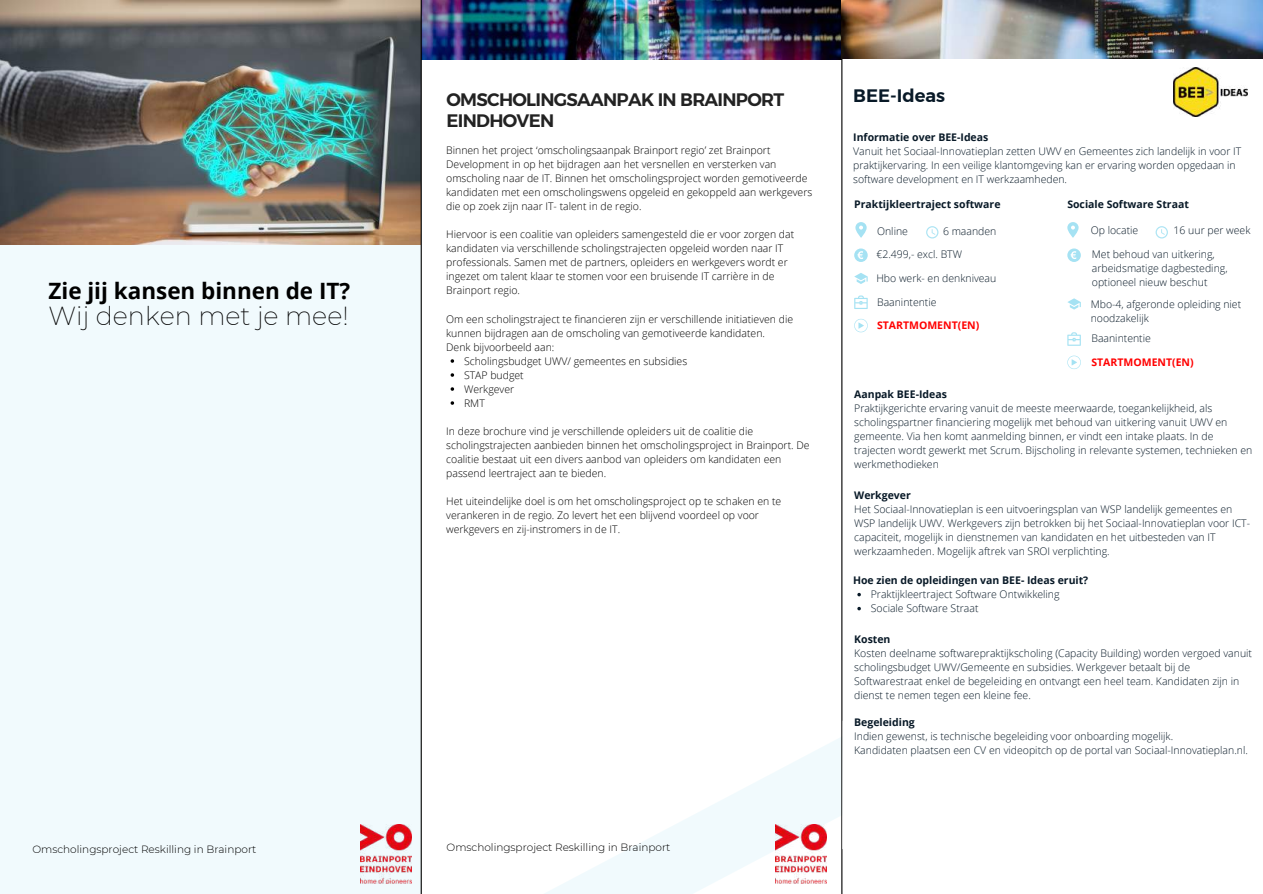
<style>
.page{position:relative;width:1263px;height:894px;background:#fff}
.page>*{position:absolute;margin:0;border:0;box-sizing:border-box;transform-origin:0 0}
.t1{font:200 25.5px "Montserrat";color:#000}
.t2{font:700 22.5px "Open Sans";color:#000}
.t3{font:700 18px/21.3px "Kief Montaser Semi";letter-spacing:-.04em;color:#222}
.t4{font:700 18px "Kief Montaser Semi";color:#081927}
.t5{font:300 10.5px/14px "Open Sans";color:#081927}
.t6{font:300 10.5px/14px "Open Sans";color:#000}
.t7{font:700 10.5px "Open Sans";color:#081927}
.t8{font:300 10.5px "Montserrat";color:#000}
.t9{font:700 10.5px "Open Sans";color:#f00}
</style>
<div class="page">
<div style="left:0;top:228px;width:421px;height:665px;background:#f1fafd"></div>
<img style="left:0;top:0;width:421px;height:244px">
<img style="left:1173px;top:67px;width:74px;height:50px">
<svg style="left:546px;top:766px;width:297px;height:127px"></svg>
<img style="left:422px;top:0;width:841px;height:59px">
<hr style="left:841px;top:0;width:1px;height:893px;background:#000">
<hr style="left:421px;top:0;width:1px;height:893px;background:#000">
<svg style="left:855px;top:222px;width:12px;height:16px"></svg>
<svg style="left:926px;top:226px;width:12px;height:12px"></svg>
<div style="left:854px;top:248px;width:14px;height:14px;background:#a5e2f3;border-radius:50%"></div>
<svg style="left:857px;top:251px;width:6px;height:8px"></svg>
<svg style="left:854px;top:295px;width:14px;height:14px"></svg>
<svg style="left:1067px;top:222px;width:12px;height:16px"></svg>
<svg style="left:1155px;top:226px;width:13px;height:12px"></svg>
<div style="left:1067px;top:248px;width:14px;height:14px;background:#a5e2f3;border-radius:50%"></div>
<svg style="left:1070px;top:251px;width:6px;height:8px"></svg>
<svg style="left:1067px;top:332px;width:14px;height:14px"></svg>
<svg style="left:854px;top:273px;width:14px;height:11px"></svg>
<svg style="left:1067px;top:298px;width:14px;height:11px"></svg>
<svg style="left:854px;top:319px;width:14px;height:13px"></svg>
<svg style="left:1067px;top:355px;width:14px;height:14px"></svg>
<svg style="left:787px;top:688px;width:56px;height:161px"></svg>
<svg style="left:857px;top:592px;width:4px;height:4px"></svg>
<svg style="left:857px;top:606px;width:4px;height:4px"></svg>
<img style="left:776px;top:824px;width:50px;height:59px">
<img style="left:361px;top:824px;width:51px;height:59px">
<h2 class="t2" style="left:48px;top:275px;width:303px">Zie jij kansen binnen de IT?</h2>
<h1 class="t1" style="left:48px;top:300px;width:302px">Wij denken met je mee!</h1>
<p class="t8" style="left:32px;top:842px;width:225px">Omscholingsproject Reskilling in Brainport</p>
<h3 class="t3" style="left:447px;top:89px;width:339px">OMSCHOLINGSAANPAK IN BRAINPORT<br>EINDHOVEN</h3>
<p class="t6" style="left:446px;top:143px;width:368px">Binnen het project ‘omscholingsaanpak Brainport regio’ zet Brainport Development in op het bijdragen aan het versnellen en versterken van omscholing naar de IT. Binnen het omscholingsproject worden gemotiveerde kandidaten met een omscholingswens opgeleid en gekoppeld aan werkgevers die op zoek zijn naar IT- talent in de regio.</p>
<p class="t6" style="left:446px;top:227px;width:349px">Hiervoor is een coalitie van opleiders samengesteld die er voor zorgen dat kandidaten via verschillende scholingstrajecten opgeleid worden naar IT professionals. Samen met de partners, opleiders en werkgevers wordt er ingezet om talent klaar te stomen voor een bruisende IT carrière in de Brainport regio.</p>
<p class="t6" style="left:446px;top:311px;width:348px">Om een scholingstraject te financieren zijn er verschillende initiatieven die kunnen bijdragen aan de omscholing van gemotiveerde kandidaten.<br>Denk bijvoorbeeld aan:</p>
<p class="t6" style="left:464px;top:353px;width:225px">Scholingsbudget UWV/ gemeentes en subsidies<br>STAP budget<br>Werkgever<br>RMT</p>
<p class="t6" style="left:446px;top:423px;width:365px">In deze brochure vind je verschillende opleiders uit de coalitie die scholingstrajecten aanbieden binnen het omscholingsproject in Brainport. De coalitie bestaat uit een divers aanbod van opleiders om kandidaten een passend leertraject aan te bieden.</p>
<p class="t6" style="left:446px;top:493px;width:337px">Het uiteindelijke doel is om het omscholingsproject op te schaken en te verankeren in de regio. Zo levert het een blijvend voordeel op voor werkgevers en zij-instromers in de IT.</p>
<p class="t8" style="left:447px;top:840px;width:225px">Omscholingsproject Reskilling in Brainport</p>
<h3 class="t4" style="left:853px;top:84px;width:93px">BEE-Ideas</h3>
<p class="t7" style="left:853px;top:130px;width:137px">Informatie over BEE-Ideas</p>
<p class="t5" style="left:853px;top:144px;width:390px">Vanuit het Sociaal-Innovatieplan zetten UWV en Gemeentes zich landelijk in voor IT praktijkervaring. In een veilige klantomgeving kan er ervaring worden opgedaan in software development en IT werkzaamheden.</p>
<p class="t7" style="left:854px;top:197px;width:148px">Praktijkleertraject software</p>
<p class="t5" style="left:876px;top:220px;width:122px;line-height:22.6px;text-indent:67px">6 maanden €2.499,- excl. BTW</p>
<p class="t5" style="left:877px;top:294px;width:61px">Baanintentie</p>
<p class="t5" style="left:877px;top:224px;width:32px">Online</p>
<p class="t5" style="left:876px;top:271px;width:121px">Hbo werk- en denkniveau</p>
<p class="t9" style="left:877px;top:318px;width:104px">STARTMOMENT(EN)</p>
<p class="t7" style="left:1067px;top:197px;width:123px">Sociale Software Straat</p>
<p class="t5" style="left:1091px;top:223px;width:49px">Op locatie</p>
<p class="t5" style="left:1174px;top:223px;width:78px">16 uur per week</p>
<p class="t5" style="left:1092px;top:246px;width:137px">Met behoud van uitkering, arbeidsmatige dagbesteding, optioneel nieuw beschut</p>
<p class="t5" style="left:1091px;top:296px;width:152px">Mbo-4, afgeronde opleiding niet noodzakelijk</p>
<p class="t5" style="left:1091px;top:331px;width:61px">Baanintentie</p>
<p class="t9" style="left:1091px;top:354px;width:104px">STARTMOMENT(EN)</p>
<p class="t7" style="left:854px;top:386px;width:94px">Aanpak BEE-Ideas</p>
<p class="t5" style="left:854px;top:400px;width:400px">Praktijkgerichte ervaring vanuit de meeste meerwaarde, toegankelijkheid, als scholingspartner financiering mogelijk met behoud van uitkering vanuit UWV en gemeente. Via hen komt aanmelding binnen, er vindt een intake plaats. In de trajecten wordt gewerkt met Scrum. Bijscholing in relevante systemen, technieken en werkmethodieken</p>
<p class="t7" style="left:854px;top:487px;width:58px">Werkgever</p>
<p class="t5" style="left:854px;top:502px;width:397px">Het Sociaal-Innovatieplan is een uitvoeringsplan van WSP landelijk gemeentes en WSP landelijk UWV. Werkgevers zijn betrokken bij het Sociaal-Innovatieplan voor ICT&shy;capaciteit, mogelijk in dienstnemen van kandidaten en het uitbesteden van IT werkzaamheden. Mogelijk aftrek van SROI verplichting.</p>
<p class="t7" style="left:853px;top:572px;width:237px">Hoe zien de opleidingen van BEE- Ideas eruit?</p>
<p class="t5" style="left:871px;top:587px;width:190px">Praktijkleertraject Software Ontwikkeling<br>Sociale Software Straat</p>
<p class="t7" style="left:854px;top:631px;width:38px">Kosten</p>
<p class="t5" style="left:854px;top:645px;width:399px">Kosten deelname softwarepraktijkscholing (Capacity Building) worden vergoed vanuit scholingsbudget UWV/Gemeente en subsidies. Werkgever betaalt bij de Softwarestraat enkel de begeleiding en ontvangt een heel team. Kandidaten zijn in dienst te nemen tegen een kleine fee.</p>
<p class="t7" style="left:854px;top:714px;width:62px">Begeleiding</p>
<p class="t5" style="left:854px;top:728px;width:395px">Indien gewenst, is technische begeleiding voor onboarding mogelijk.<br>Kandidaten plaatsen een CV en videopitch op de portal van Sociaal-Innovatieplan.nl.</p>
</div>
